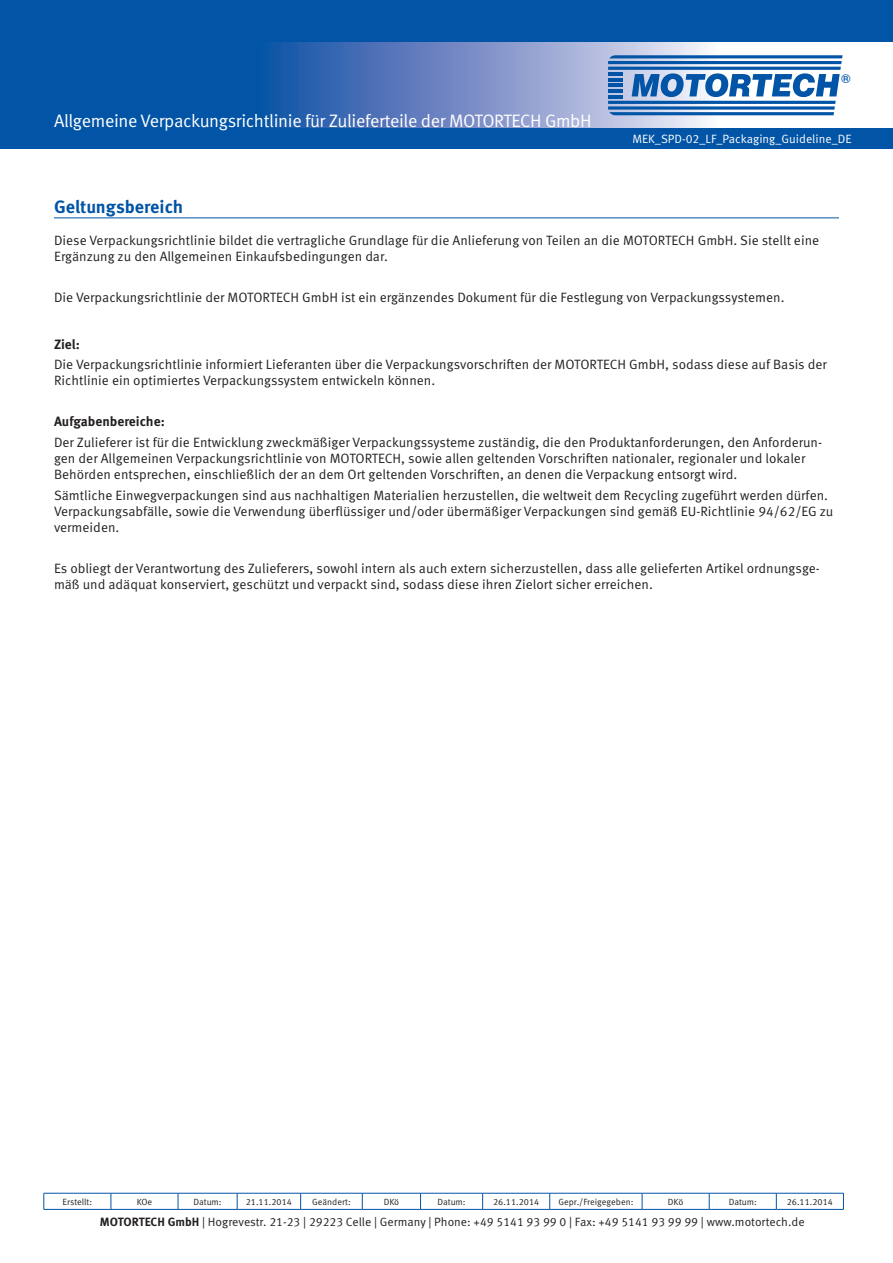
<style>
.page{position:relative;width:893px;height:1263px;background:#fff}
.page>*{position:absolute;margin:0;border:0;box-sizing:border-box;transform-origin:0 0}
.t1{font:18px "Meta Pro Norm";letter-spacing:-.02em;color:#fff}
.t2{font:700 18px "Meta Pro";color:#0154a6}
.t3{font:13.5px/16.2px "Meta Pro Norm";color:#231f20}
.t4{font:700 13.5px "Meta Pro";color:#231f20}
.t5{font:700 12.9px "Eurostile";color:#0154a6}
.t6{font:12px "Meta Pro Norm";color:#231f20}
.t7{font:12px "Meta Pro Norm";color:#fff}
.t8{font:9px "Meta Pro Norm";color:#231f20}
.s1{font-family:"Meta Pro";font-weight:700}
</style>
<div class="page">
<div style="left:0;top:0;width:893px;height:149px;background:#0154a6"></div>
<svg style="left:269px;top:43px;width:624px;height:85px;background:#869dce"></svg>
<svg style="left:44px;top:1193px;width:800px;height:16px"></svg>
<hr style="left:44px;top:1209px;width:67px;height:1px;background:#0154a6">
<hr style="left:111px;top:1209px;width:67px;height:1px;background:#0154a6">
<hr style="left:178px;top:1209px;width:59px;height:1px;background:#0154a6">
<hr style="left:237px;top:1209px;width:64px;height:1px;background:#0154a6">
<hr style="left:301px;top:1209px;width:61px;height:1px;background:#0154a6">
<hr style="left:362px;top:1209px;width:59px;height:1px;background:#0154a6">
<hr style="left:421px;top:1209px;width:62px;height:1px;background:#0154a6">
<hr style="left:483px;top:1209px;width:67px;height:1px;background:#0154a6">
<hr style="left:550px;top:1209px;width:92px;height:1px;background:#0154a6">
<hr style="left:642px;top:1209px;width:67px;height:1px;background:#0154a6">
<hr style="left:709px;top:1209px;width:67px;height:1px;background:#0154a6">
<hr style="left:776px;top:1209px;width:68px;height:1px;background:#0154a6">
<hr style="left:608px;top:67px;width:233px;height:3px;background:#0154a6">
<svg style="left:608px;top:42px;width:255px;height:23px"></svg>
<hr style="left:608px;top:72px;width:15px;height:3px;background:#0154a6">
<svg style="left:608px;top:73px;width:232px;height:42px"></svg>
<hr style="left:54px;top:218px;width:785px;height:1px;background:#0154a6">
<h1 class="t1" style="left:54px;top:108px;width:539px">Allgemeine Verpackungsrichtlinie für Zulieferteile der MOTORTECH GmbH</h1>
<p class="t5" style="left:841px;top:71px;width:11px">®</p>
<p class="t7" style="left:632px;top:129px;width:221px">MEK_SPD-02_LF_Packaging_Guideline_DE</p>
<h1 class="t2" style="left:54px;top:193px;width:131px">Geltungsbereich</h1>
<p class="t3" style="left:54px;top:232px;width:767px">Diese Verpackungsrichtlinie bildet die vertragliche Grundlage für die Anlieferung von Teilen an die MOTORTECH GmbH. Sie stellt eine<br>Ergänzung zu den Allgemeinen Einkaufsbedingungen dar.</p>
<p class="t3" style="left:54px;top:289px;width:732px">Die Verpackungsrichtlinie der MOTORTECH GmbH ist ein ergänzendes Dokument für die Festlegung von Verpackungssystemen.</p>
<p class="t4" style="left:54px;top:333px;width:27px">Ziel:</p>
<p class="t3" style="left:54px;top:355px;width:774px">Die Verpackungsrichtlinie informiert Lieferanten über die Verpackungsvorschriften der MOTORTECH GmbH, sodass diese auf Basis der<br>Richtlinie ein optimiertes Verpackungssystem entwickeln können.</p>
<p class="t4" style="left:54px;top:411px;width:112px">Aufgabenbereiche:</p>
<p class="t3" style="left:54px;top:433px;width:770px">Der Zulieferer ist für die Entwicklung zweckmäßiger Verpackungssysteme zuständig, die den Produktanforderungen, den Anforderun&shy;gen der Allgemeinen Verpackungsrichtlinie von MOTORTECH, sowie allen geltenden Vorschriften nationaler, regionaler und lokaler<br>Behörden entsprechen, einschließlich der an dem Ort geltenden Vorschriften, an denen die Verpackung entsorgt wird.</p>
<p class="t3" style="left:54px;top:486px;width:781px">Sämtliche Einwegverpackungen sind aus nachhaltigen Materialien herzustellen, die weltweit dem Recycling zugeführt werden dürfen.<br>Verpackungsabfälle, sowie die Verwendung überflüssiger und/oder übermäßiger Verpackungen sind gemäß EU-Richtlinie 94/62/EG zu vermeiden.</p>
<p class="t3" style="left:54px;top:559px;width:767px">Es obliegt der Verantwortung des Zulieferers, sowohl intern als auch extern sicherzustellen, dass alle gelieferten Artikel ordnungsge&shy;mäß und adäquat konserviert, geschützt und verpackt sind, sodass diese ihren Zielort sicher erreichen.</p>
<p class="t8" style="left:62px;top:1195px;width:31px">Erstellt:</p>
<p class="t8" style="left:137px;top:1195px;width:17px">KOe</p>
<p class="t8" style="left:194px;top:1195px;width:30px">Datum:</p>
<p class="t8" style="left:246px;top:1195px;width:48px">21.11.2014</p>
<p class="t8" style="left:312px;top:1195px;width:40px">Geändert:</p>
<p class="t8" style="left:384px;top:1195px;width:17px">DKö</p>
<p class="t8" style="left:437px;top:1195px;width:30px">Datum:</p>
<p class="t8" style="left:493px;top:1195px;width:48px">26.11.2014</p>
<p class="t8" style="left:558px;top:1195px;width:77px">Gepr./Freigegeben:</p>
<p class="t8" style="left:668px;top:1195px;width:17px">DKö</p>
<p class="t8" style="left:729px;top:1195px;width:30px">Datum:</p>
<p class="t8" style="left:787px;top:1195px;width:48px">26.11.2014</p>
<p class="t6" style="left:100px;top:1213px;width:706px"><span class="s1">MOTORTECH GmbH</span> | Hogrevestr. 21-23 | 29223 Celle | Germany | Phone: +49 5141 93 99 0 | Fax: +49 5141 93 99 99 | www.motortech.de</p>
</div>
